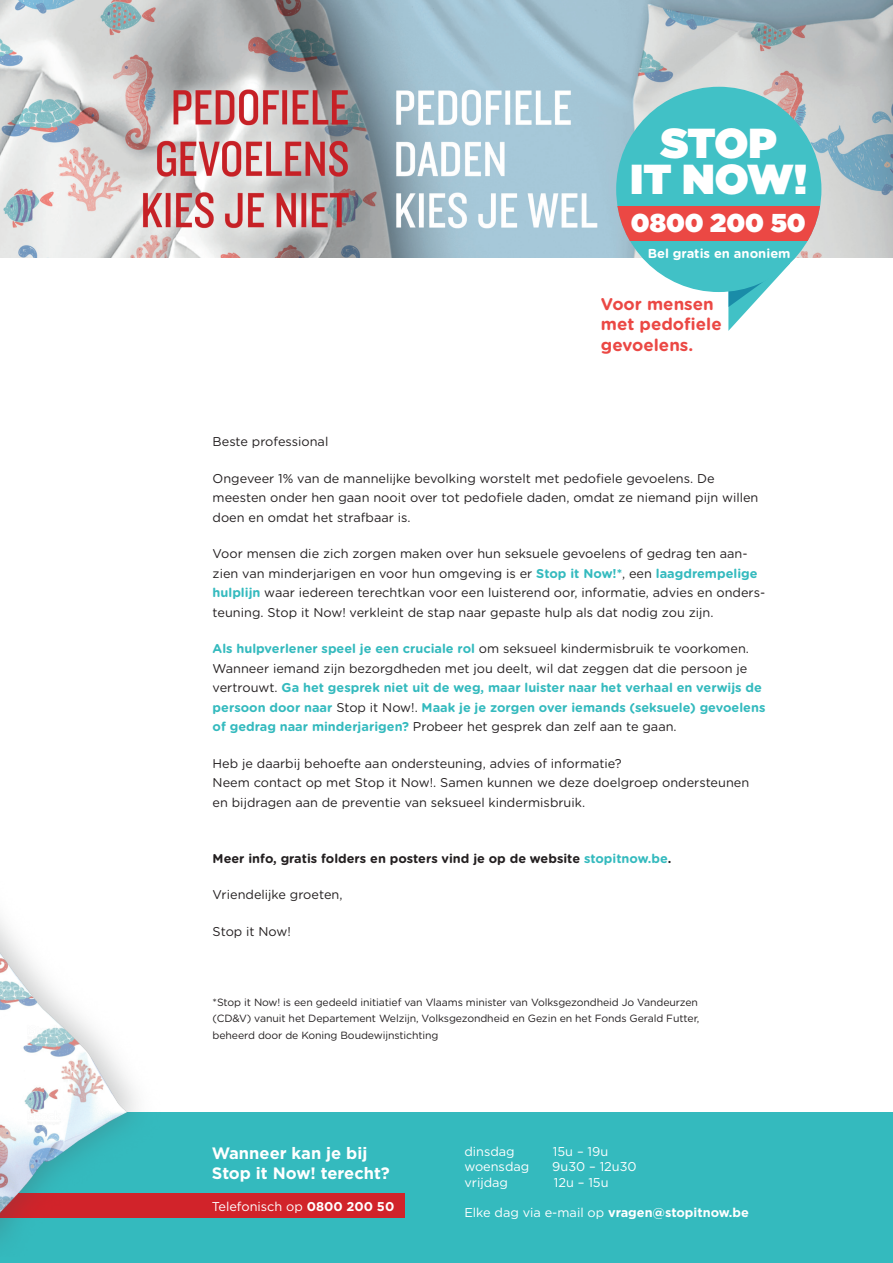
<style>
.page{position:relative;width:893px;height:1263px;background:#fff}
.page>*{position:absolute;margin:0;border:0;box-sizing:border-box;transform-origin:0 0}
.t1{font:900 41.85px/35.8px "Gotham HTF";letter-spacing:-.015em;color:#fff;text-align:center}
.t2{font:900 25.8px "Gotham HTF";color:#fff}
.t3{font:700 16.95px/20.4px "Gotham Rounded";color:#eb4844}
.t4{font:700 16.5px/19.8px "Gotham HTF";color:#fff}
.t5{font:700 12.9px "Gotham Rounded";color:#fff}
.t6{font:12.75px/19.5px "Gotham Rounded";color:#231f20}
.t7{font:700 12.75px/19.5px "Gotham Rounded";color:#34babe}
.t8{font:12.75px "Gotham HTF";color:#fff}
.t9{font:700 12.75px "Gotham Rounded";color:#231f20}
.t10{font:700 12.75px "Gotham HTF";color:#fff}
.t11{font:10.5px/16.5px "Gotham Rounded";letter-spacing:-.01em;color:#231f20}
.s1{font-weight:700;color:#34babe}
.s2{font-weight:400;color:#231f20}
.s3{color:#34babe}
.s4{font-weight:700}
.s5{font-weight:400}
</style>
<div class="page">
<img style="left:0;top:0;width:893px;height:257px">
<div style="left:616px;top:87px;width:205px;height:205px;background:#41c1c6;border-radius:50%"></div>
<svg style="left:618px;top:207px;width:203px;height:124px"></svg>
<div style="left:0;top:1112px;width:893px;height:151px;background:#34babe"></div>
<div style="left:0;top:1194px;width:404px;height:24px;background:#d1232a"></div>
<img style="left:0;top:919px;width:283px;height:317px">
<h1 class="t1" style="left:630px;top:125px;width:179px">STOP<br>IT NOW!</h1>
<h2 class="t2" style="left:631px;top:208px;width:176px">0800 200 50</h2>
<p class="t5" style="left:648px;top:243px;width:144px">Bel gratis en anoniem</p>
<h3 class="t3" style="left:601px;top:293px;width:122px">Voor mensen met pedofiele gevoelens.</h3>
<p class="t6" style="left:213px;top:431px;width:117px">Beste professional</p>
<p class="t6" style="left:213px;top:468px;width:547px">Ongeveer 1% van de mannelijke bevolking worstelt met pedofiele gevoelens. De meesten onder hen gaan nooit over tot pedofiele daden, omdat ze niemand pijn willen doen en omdat het strafbaar is.</p>
<p class="t6" style="left:213px;top:543px;width:554px">Voor mensen die zich zorgen maken over hun seksuele gevoelens of gedrag ten aan&shy;zien van minderjarigen en voor hun omgeving is er <span class="s1">Stop it Now!*</span>, een <span class="s1">laagdrempelige hulplijn</span> waar iedereen terechtkan voor een luisterend oor, informatie, advies en onders&shy;teuning. Stop it Now! verkleint de stap naar gepaste hulp als dat nodig zou zijn.</p>
<p class="t7" style="left:213px;top:638px;width:554px">Als hulpverlener speel je een cruciale rol <span class="s2">om seksueel kindermisbruik te voorkomen.<br>Wanneer iemand zijn bezorgdheden met jou deelt, wil dat zeggen dat die persoon je vertrouwt.</span> Ga het gesprek niet uit de weg, maar luister naar het verhaal en verwijs de persoon door naar <span class="s2">Stop it Now!.</span> Maak je je zorgen over iemands (seksuele) gevoelens of gedrag naar minderjarigen? <span class="s2">Probeer het gesprek dan zelf aan te gaan.</span></p>
<p class="t6" style="left:213px;top:753px;width:538px">Heb je daarbij behoefte aan ondersteuning, advies of informatie?<br>Neem contact op met Stop it Now!. Samen kunnen we deze doelgroep ondersteunen en bijdragen aan de preventie van seksueel kindermisbruik.</p>
<p class="t9" style="left:213px;top:849px;width:460px">Meer info, gratis folders en posters vind je op de website <span class="s3">stopitnow.be</span>.</p>
<p class="t6" style="left:213px;top:884px;width:131px">Vriendelijke groeten,</p>
<p class="t6" style="left:213px;top:921px;width:80px">Stop it Now!</p>
<p class="t11" style="left:213px;top:993px;width:488px">*Stop it Now! is een gedeeld initiatief van Vlaams minister van Volksgezondheid Jo Vandeurzen (CD&amp;V) vanuit het Departement Welzijn, Volksgezondheid en Gezin en het Fonds Gerald Futter, beheerd door de Koning Boudewijnstichting</p>
<p class="t4" style="left:212px;top:1143px;width:179px">Wanneer kan je bij<br>Stop it Now! terecht?</p>
<p class="t8" style="left:212px;top:1199px;width:184px">Telefonisch op <span class="s4">0800 200 50</span></p>
<p class="t8" style="left:464px;top:1144px;width:52px">dinsdag</p>
<p class="t8" style="left:553px;top:1144px;width:57px">15u – 19u</p>
<p class="t8" style="left:464px;top:1160px;width:66px">woensdag</p>
<p class="t8" style="left:552px;top:1160px;width:86px">9u30 – 12u30</p>
<p class="t8" style="left:464px;top:1175px;width:45px">vrijdag</p>
<p class="t8" style="left:554px;top:1175px;width:56px">12u – 15u</p>
<p class="t10" style="left:464px;top:1205px;width:286px"><span class="s5">Elke dag via e-mail op</span> vragen@stopitnow.be</p>
</div>
